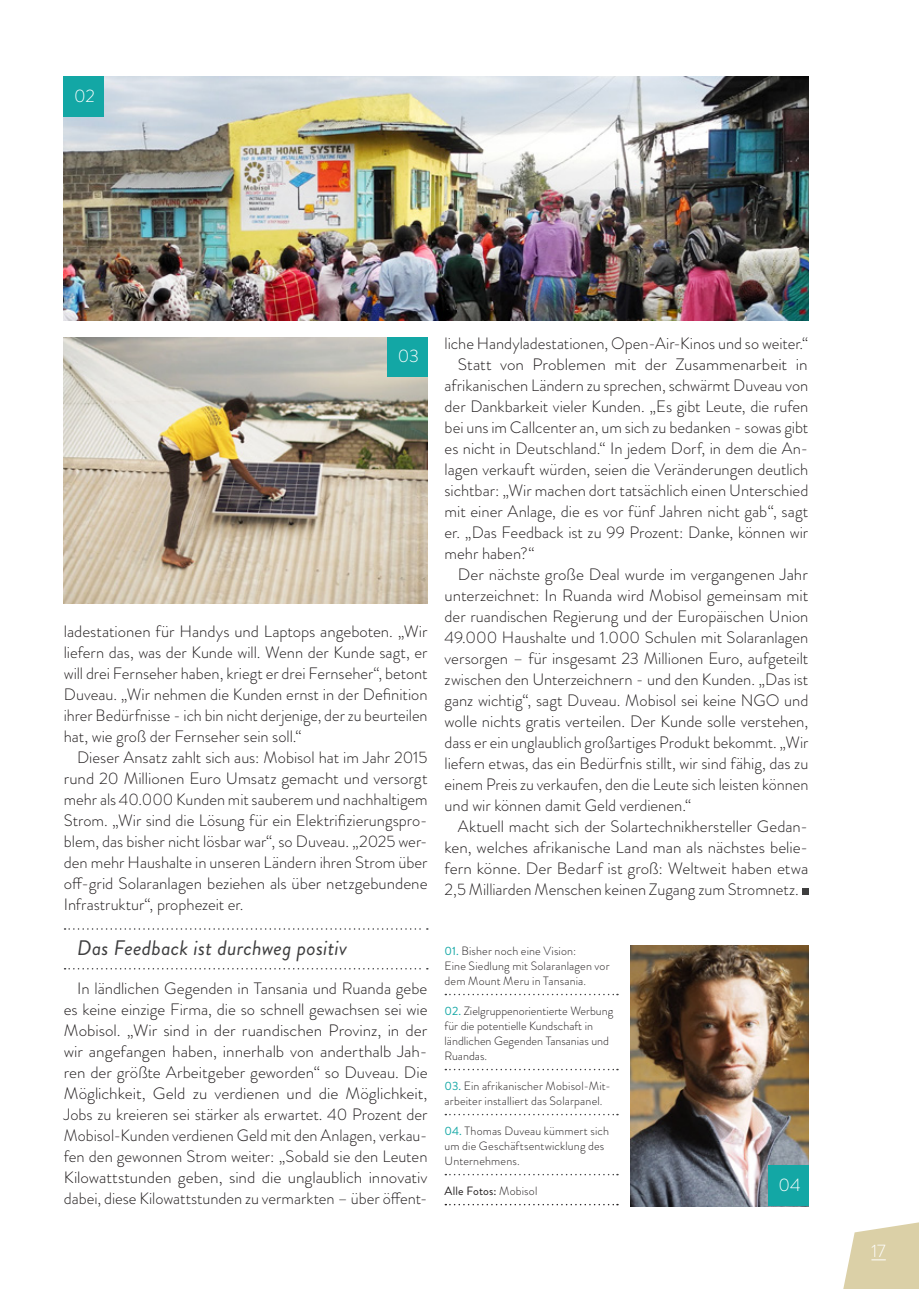
<style>
.page{position:relative;width:919px;height:1289px;background:#fff}
.page>*{position:absolute;margin:0;border:0;box-sizing:border-box;transform-origin:0 0}
.t1{font:italic 21px "Brandon Grotesque";letter-spacing:.01em;color:#3e3e3f}
.t2{font:300 18px "Brandon Grotesque";color:#fff}
.t3{font:300 16.5px/21px "Brandon Grotesque";color:#231f20;text-align:justify}
.t4{font:300 16.5px "Brandon Grotesque";color:#231f20;scale:1.04 1}
.t5{font:300 12px/15px "Brandon Grotesque";letter-spacing:.01em;color:#231f20}
.t6{font:12px "Brandon Grotesque";letter-spacing:.01em;color:#231f20}
.s1{font-weight:400;color:#13a7a5}
.s2{font-weight:300}
</style>
<div class="page">
<svg style="left:843px;top:1222px;width:75px;height:66px"></svg>
<img style="left:64px;top:77px;width:744px;height:243px">
<svg style="left:65px;top:928px;width:363px;height:1px"></svg>
<svg style="left:65px;top:968px;width:363px;height:1px"></svg>
<img style="left:64px;top:337px;width:363px;height:266px">
<div style="left:801px;top:888px;width:7px;height:7px;background:#3e3e3f"></div>
<img style="left:630px;top:945px;width:178px;height:260px">
<div style="left:64px;top:77px;width:40px;height:40px;background:#13a7a5"></div>
<div style="left:387px;top:337px;width:40px;height:40px;background:#13a7a5"></div>
<div style="left:768px;top:1165px;width:40px;height:40px;background:#13a7a5"></div>
<svg style="left:445px;top:993px;width:173px;height:2px"></svg>
<svg style="left:445px;top:1068px;width:173px;height:2px"></svg>
<svg style="left:445px;top:1113px;width:173px;height:2px"></svg>
<svg style="left:445px;top:1173px;width:173px;height:2px"></svg>
<svg style="left:445px;top:1203px;width:173px;height:2px"></svg>
<p class="t2" style="left:74px;top:83px;width:22px">02</p>
<p class="t2" style="left:397px;top:343px;width:23px">03</p>
<p class="t3" style="left:64px;top:621px;width:365px">ladestationen für Handys und Laptops angeboten. „Wir liefern das, was der Kunde will. Wenn der Kunde sagt, er will drei Fernseher haben, kriegt er drei Fernseher“, betont Duveau. „Wir nehmen die Kunden ernst in der Definition ihrer Bedürfnisse - ich bin nicht derjenige, der zu beurteilen hat, wie groß der Fernseher sein soll.“</p>
<p class="t3" style="left:64px;top:747px;width:365px;text-indent:13px">Dieser Ansatz zahlt sich aus: Mobisol hat im Jahr 2015 rund 20 Millionen Euro Umsatz gemacht und versorgt mehr als 40.000 Kunden mit sauberem und nachhaltigem Strom. „Wir sind die Lösung für ein Elektrifizierungspro&shy;blem, das bisher nicht lösbar war“, so Duveau. „2025 wer&shy;den mehr Haushalte in unseren Ländern ihren Strom über off-grid Solaranlagen beziehen als über netzgebundene Infrastruktur“, prophezeit er.</p>
<p class="t1" style="left:77px;top:933px;width:271px">Das Feedback ist durchweg positiv</p>
<p class="t3" style="left:64px;top:978px;width:365px;text-indent:13px">In ländlichen Gegenden in Tansania und Ruanda gebe es keine einzige Firma, die so schnell gewachsen sei wie Mobisol. „Wir sind in der ruandischen Provinz, in der wir angefangen haben, innerhalb von anderthalb Jah&shy;ren der größte Arbeitgeber geworden“ so Duveau. Die Möglichkeit, Geld zu verdienen und die Möglichkeit, Jobs zu kreieren sei stärker als erwartet. 40 Prozent der Mobisol- Kunden verdienen Geld mit den Anlagen, verkau&shy;fen den gewonnen Strom weiter: „Sobald sie den Leuten Kilowattstunden geben, sind die unglaublich innovativ dabei, diese Kilowattstunden zu vermarkten – über öffent-</p>
<p class="t3" style="left:444px;top:333px;width:365px">liche Handyladestationen, Open-Air- Kinos und so weiter.“</p>
<p class="t4" style="left:458px;top:353px;width:338px">Statt von Problemen mit der Zusammenarbeit in</p>
<p class="t3" style="left:444px;top:375px;width:365px">afrikanischen Ländern zu sprechen, schwärmt Duveau von</p>
<p class="t3" style="left:444px;top:396px;width:365px">der Dankbarkeit vieler Kunden. „Es gibt Leute, die rufen</p>
<p class="t3" style="left:444px;top:417px;width:365px">bei uns im Callcenter an, um sich zu bedanken - sowas gibt</p>
<p class="t3" style="left:444px;top:438px;width:365px">es nicht in Deutschland.“ In jedem Dorf, in dem die An-</p>
<p class="t3" style="left:444px;top:459px;width:365px">lagen verkauft würden, seien die Veränderungen deutlich</p>
<p class="t3" style="left:444px;top:480px;width:365px">sichtbar: „Wir machen dort tatsächlich einen Unterschied</p>
<p class="t3" style="left:444px;top:501px;width:365px">mit einer Anlage, die es vor fünf Jahren nicht gab“, sagt</p>
<p class="t3" style="left:444px;top:522px;width:365px">er. „Das Feedback ist zu 99 Prozent: Danke, können wir</p>
<p class="t3" style="left:444px;top:543px;width:91px">mehr haben?“</p>
<p class="t3" style="left:458px;top:564px;width:351px">Der nächste große Deal wurde im vergangenen Jahr</p>
<p class="t3" style="left:444px;top:585px;width:365px">unterzeichnet: In Ruanda wird Mobisol gemeinsam mit</p>
<p class="t3" style="left:444px;top:606px;width:365px">der ruandischen Regierung und der Europäischen Union</p>
<p class="t3" style="left:444px;top:627px;width:365px">49.000 Haushalte und 1.000 Schulen mit Solaranlagen</p>
<p class="t3" style="left:444px;top:648px;width:365px">versorgen – für insgesamt 23 Millionen Euro, aufgeteilt</p>
<p class="t3" style="left:444px;top:669px;width:365px">zwischen den Unterzeichnern - und den Kunden. „Das ist</p>
<p class="t3" style="left:444px;top:690px;width:365px">ganz wichtig“, sagt Duveau. Mobisol sei keine NGO und</p>
<p class="t3" style="left:444px;top:711px;width:365px">wolle nichts gratis verteilen. Der Kunde solle verstehen,</p>
<p class="t3" style="left:444px;top:732px;width:365px">dass er ein unglaublich großartiges Produkt bekommt. „Wir</p>
<p class="t3" style="left:444px;top:753px;width:365px">liefern etwas, das ein Bedürfnis stillt, wir sind fähig, das zu</p>
<p class="t3" style="left:444px;top:774px;width:365px">einem Preis zu verkaufen, den die Leute sich leisten können</p>
<p class="t3" style="left:444px;top:795px;width:248px">und wir können damit Geld verdienen.“</p>
<p class="t3" style="left:458px;top:816px;width:352px">Aktuell macht sich der Solartechnikhersteller Gedan-</p>
<p class="t3" style="left:444px;top:837px;width:365px">ken, welches afrikanische Land man als nächstes belie-</p>
<p class="t4" style="left:444px;top:857px;width:351px">fern könne. Der Bedarf ist groß: Weltweit haben etwa</p>
<p class="t3" style="left:444px;top:879px;width:356px">2,5 Milliarden Menschen keinen Zugang zum Stromnetz.</p>
<p class="t5" style="left:444px;top:943px;width:166px"><span class="s1">01.</span> Bisher noch eine Vision:<br>Eine Siedlung mit Solaranlagen vor dem Mount Meru in Tansania.</p>
<p class="t5" style="left:444px;top:1003px;width:170px"><span class="s1">02.</span> Zielgruppenorientierte Werbung für die potentielle Kundschaft in ländlichen Gegenden Tansanias und<br>Ruandas.</p>
<p class="t5" style="left:444px;top:1078px;width:168px"><span class="s1">03.</span> Ein afrikanischer Mobisol-Mit&shy;arbeiter installiert das Solarpanel.</p>
<p class="t5" style="left:444px;top:1123px;width:166px"><span class="s1">04.</span> Thomas Duveau kümmert sich um die Geschäftsentwicklung des<br>Unternehmens.</p>
<p class="t6" style="left:444px;top:1182px;width:94px">Alle Fotos: <span class="s2">Mobisol</span></p>
<p class="t2" style="left:778px;top:1172px;width:24px">04</p>
<p class="t2" style="left:871px;top:1238px;width:16px">17</p>
</div>
